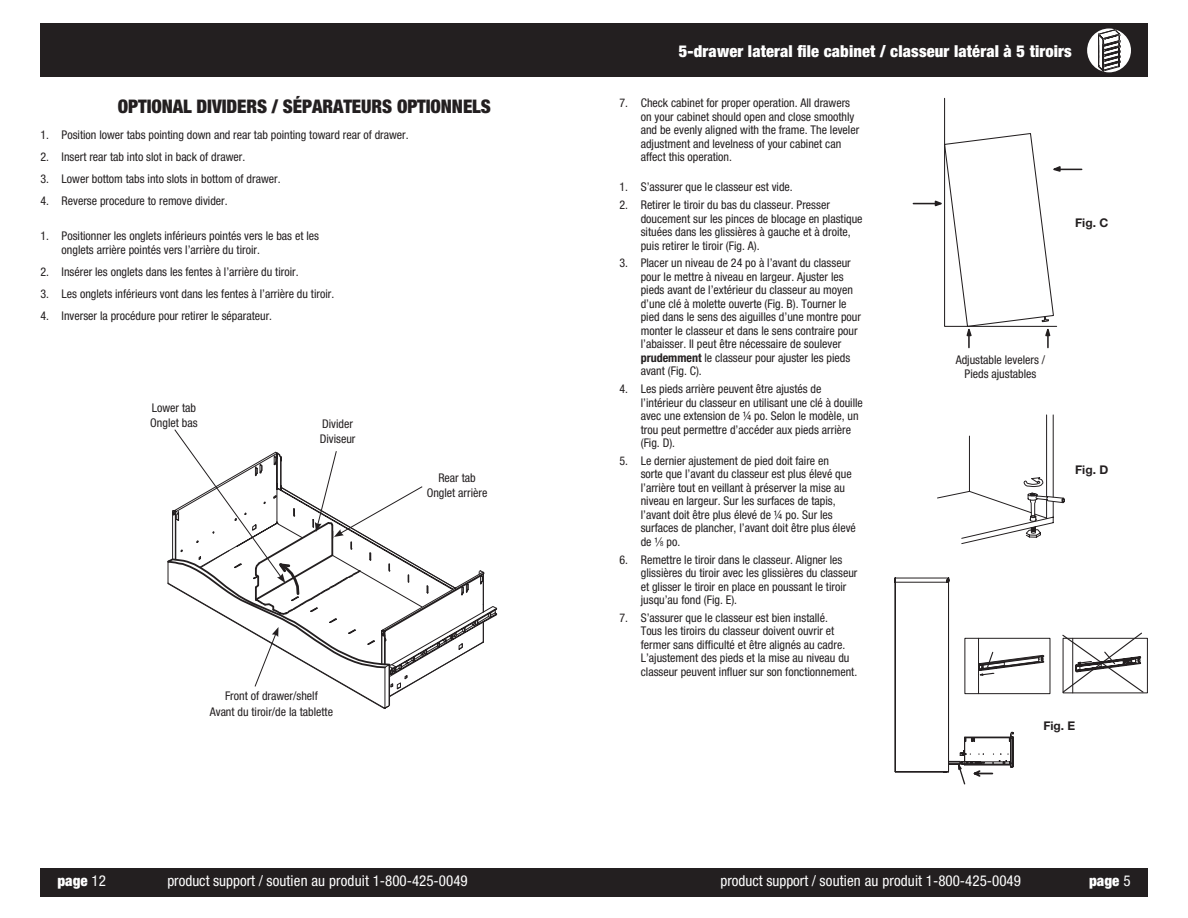
<style>
.page{position:relative;width:1188px;height:918px;background:#fff}
.page>*{position:absolute;margin:0;border:0;box-sizing:border-box;transform-origin:0 0}
.t1{font:900 condensed 18.75px "Helvetica Neue";letter-spacing:-.005em;color:#231f20}
.t2{font:900 condensed 16.5px "Helvetica Neue";letter-spacing:.01em;color:#fff}
.t3{font:condensed 15px "Helvetica Neue";color:#fff}
.t4{font:900 condensed 15px "Helvetica Neue";color:#fff}
.t5{font:condensed 12px/13.5px "Helvetica Neue";color:#231f20}
.t6{font:700 12px "Helvetica Neue";color:#231f20}
.s1{font-weight:700}
.s2{font-size:7.05px}
.s3{font-weight:400}
</style>
<div class="page">
<div style="left:594px;top:23px;width:554px;height:54px;background:#231f20"></div>
<div style="left:1087px;top:28px;width:44px;height:44px;background:#fff;border-radius:50%"></div>
<div style="left:40px;top:868px;width:554px;height:28px;background:#231f20"></div>
<div style="left:594px;top:868px;width:554px;height:28px;background:#231f20"></div>
<div style="left:40px;top:23px;width:554px;height:54px;background:#231f20"></div>
<svg style="left:1098px;top:30px;width:22px;height:41px"></svg>
<svg style="left:167px;top:429px;width:331px;height:280px"></svg>
<svg style="left:913px;top:97px;width:169px;height:251px"></svg>
<svg style="left:937px;top:414px;width:128px;height:130px"></svg>
<svg style="left:895px;top:577px;width:253px;height:208px"></svg>
<hr style="left:1072px;top:638px;width:1px;height:55px;background:#231f20">
<h1 class="t1" style="left:118px;top:95px;width:374px">OPTIONAL DIVIDERS / SÉPARATEURS OPTIONNELS</h1>
<p class="t5" style="left:40px;top:128px;width:370px">1. Position lower tabs pointing down and rear tab pointing toward rear of drawer.</p>
<p class="t5" style="left:40px;top:150px;width:206px">2. Insert rear tab into slot in back of drawer.</p>
<p class="t5" style="left:40px;top:172px;width:242px">3. Lower bottom tabs into slots in bottom of drawer.</p>
<p class="t5" style="left:40px;top:194px;width:189px">4. Reverse procedure to remove divider.</p>
<p class="t5" style="left:62px;top:229px;width:259px;text-indent:-21px">1. Positionner les onglets inférieurs pointés vers le bas et les onglets arrière pointés vers l’arrière du tiroir.</p>
<p class="t5" style="left:40px;top:264px;width:260px">2. Insérer les onglets dans les fentes à l’arrière du tiroir.</p>
<p class="t5" style="left:40px;top:286px;width:295px">3. Les onglets inférieurs vont dans les fentes à l’arrière du tiroir.</p>
<p class="t5" style="left:40px;top:308px;width:233px">4. Inverser la procédure pour retirer le séparateur.</p>
<p class="t5" style="left:150px;top:399px;width:49px;line-height:15.6px">Lower tab<br>Onglet bas</p>
<p class="t5" style="left:320px;top:415px;width:37px;line-height:15.6px">Divider<br>Diviseur</p>
<p class="t5" style="left:427px;top:470px;width:62px;line-height:15.6px;text-align:center">Rear tab<br>Onglet arrière</p>
<p class="t5" style="left:210px;top:688px;width:125px;line-height:15.6px;text-align:center">Front of drawer/shelf<br>Avant du tiroir/de la tablette</p>
<h2 class="t2" style="left:679px;top:41px;width:395px">5-drawer lateral file cabinet / classeur latéral à 5 tiroirs</h2>
<p class="t5" style="left:641px;top:96px;width:220px;text-indent:-21px">7. Check cabinet for proper operation. All drawers on your cabinet should open and close smoothly and be evenly aligned with the frame. The leveler adjustment and levelness of your cabinet can affect this operation.</p>
<p class="t5" style="left:620px;top:180px;width:175px">1. S’assurer que le classeur est vide.</p>
<p class="t5" style="left:641px;top:198px;width:223px;text-indent:-21px">2. Retirer le tiroir du bas du classeur. Presser doucement sur les pinces de blocage en plastique situées dans les glissières à gauche et à droite, puis retirer le tiroir (Fig. A).</p>
<p class="t5" style="left:641px;top:256px;width:222px;text-indent:-21px">3. Placer un niveau de 24 po à l’avant du classeur pour le mettre à niveau en largeur. Ajuster les pieds avant de l’extérieur du classeur au moyen d’une clé à molette ouverte (Fig. B). Tourner le pied dans le sens des aiguilles d’une montre pour monter le classeur et dans le sens contraire pour l’abaisser. Il peut être nécessaire de soulever <span class="s1">prudemment</span> le classeur pour ajuster les pieds avant (Fig. C).</p>
<p class="t5" style="left:641px;top:382px;width:224px;text-indent:-21px">4. Les pieds arrière peuvent être ajustés de l’intérieur du classeur en utilisant une clé à douille avec une extension de ¼ po. Selon le modèle, un trou peut permettre d’accéder aux pieds arrière (Fig. D).</p>
<p class="t5" style="left:641px;top:454px;width:217px;text-indent:-21px">5. Le dernier ajustement de pied doit faire en<br>sorte que l’avant du classeur est plus élevé que l’arrière tout en veillant à préserver la mise au niveau en largeur. Sur les surfaces de tapis, l’avant doit être plus élevé de ¼ po. Sur les surfaces de plancher, l’avant doit être plus élevé de ¹⁄<span class="s2">8</span> po.</p>
<p class="t5" style="left:641px;top:553px;width:218px;text-indent:-21px">6. Remettre le tiroir dans le classeur. Aligner les glissières du tiroir avec les glissières du classeur et glisser le tiroir en place en poussant le tiroir jusqu’au fond (Fig. E).</p>
<p class="t5" style="left:641px;top:611px;width:218px;text-indent:-21px">7. S’assurer que le classeur est bien installé.<br>Tous les tiroirs du classeur doivent ouvrir et fermer sans difficulté et être alignés au cadre.<br>L’ajustement des pieds et la mise au niveau du classeur peuvent influer sur son fonctionnement.</p>
<p class="t6" style="left:1075px;top:215px;width:35px">Fig. C</p>
<p class="t5" style="left:956px;top:353px;width:91px;text-align:center">Adjustable levelers /<br>Pieds ajustables</p>
<p class="t6" style="left:1075px;top:462px;width:35px">Fig. D</p>
<p class="t6" style="left:1043px;top:719px;width:33px">Fig. E</p>
<p class="t4" style="left:57px;top:872px;width:50px">page <span class="s3">12</span></p>
<p class="t3" style="left:167px;top:872px;width:302px">product support / soutien au produit 1-800-425-0049</p>
<p class="t3" style="left:721px;top:872px;width:302px">product support / soutien au produit 1-800-425-0049</p>
<p class="t4" style="left:1089px;top:872px;width:43px">page <span class="s3">5</span></p>
</div>
